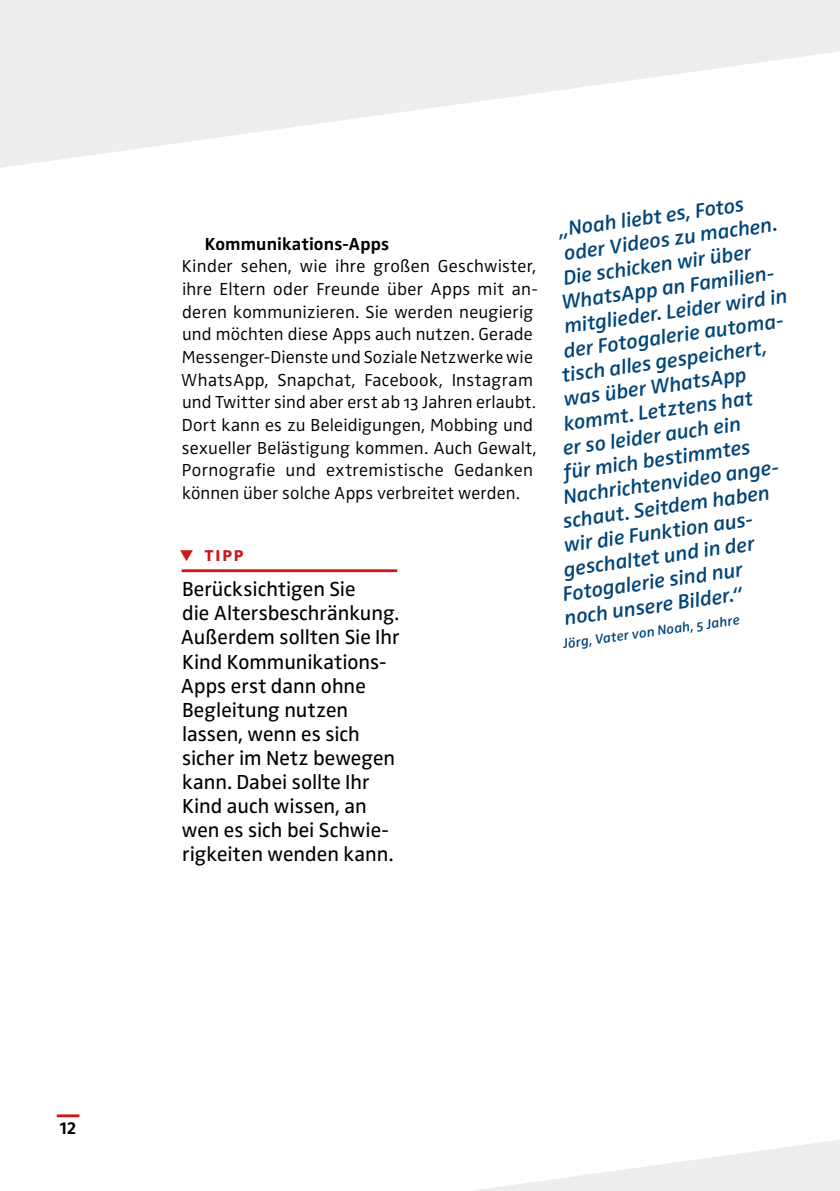
<style>
.page{position:relative;width:840px;height:1191px;background:#fff}
.page>*{position:absolute;margin:0;border:0;box-sizing:border-box;transform-origin:0 0}
.t1{font:italic 600 21px "Zwo OT";color:#004478}
.t2{font:21px/24px "Zwo OT";color:#000}
.t3{font:300 18px/22.6px "Zwo OT";letter-spacing:.01em;color:#000}
.t4{font:700 18px "Zwo OT";color:#000}
.t5{font:italic 600 14px "Zwo OT";color:#004478}
.s1{font-weight:700;font-size:17.4px;color:#cd171a}
.s2{font-weight:700;color:#cd171a}
</style>
<div class="page">
<svg style="left:473px;top:1140px;width:366px;height:51px;fill:#f0f0f0"></svg>
<svg style="left:0;top:0;width:839px;height:168px;fill:#ededed"></svg>
<hr style="left:181px;top:569px;width:216px;height:3px;background:#cd171a">
<hr style="left:57px;top:1114px;width:22px;height:3px;background:#cd171a">
<p class="t4" style="left:60px;top:1117px;width:18px">12</p>
<p class="t4" style="left:205px;top:233px;width:186px">Kommunikations-Apps</p>
<p class="t3" style="left:181px;top:255px;width:358px">Kinder sehen, wie ihre großen Geschwister, ihre Eltern oder Freunde über Apps mit an&shy;deren kommunizieren. Sie werden neugierig und möchten diese Apps auch nutzen. Gerade Messenger-Dienste und Soziale Netzwerke wie WhatsApp, Snapchat, Facebook, Instagram und Twitter sind aber erst ab 13 Jahren erlaubt.<br>Dort kann es zu Beleidigungen, Mobbing und sexueller Belästigung kommen. Auch Gewalt, Pornografie und extremistische Gedanken können über solche Apps verbreitet werden.</p>
<p class="t2" style="left:179px;top:536px;width:177px;line-height:35.4px"><span class="s1">▼</span> <span class="s2">tipp<br></span>Berücksichtigen Sie</p>
<p class="t2" style="left:181px;top:602px;width:220px">die Altersbeschränkung.<br>Außerdem sollten Sie Ihr<br>Kind Kommunikations--<br>Apps erst dann ohne<br>Begleitung nutzen lassen, wenn es sich sicher im Netz bewegen kann. Dabei sollte Ihr<br>Kind auch wissen, an wen es sich bei Schwie&shy;rigkeiten wenden kann.</p>
<p class="t1" style="left:556px;top:218px;width:189px;rotate:-8deg">„Noah liebt es, Fotos</p>
<p class="t1" style="left:562px;top:241px;width:216px;rotate:-8deg">oder Videos zu machen.</p>
<p class="t1" style="left:561px;top:266px;width:191px;rotate:-8deg">Die schicken wir über</p>
<p class="t1" style="left:560px;top:290px;width:219px;rotate:-8deg">WhatsApp an Familien-</p>
<p class="t1" style="left:562px;top:314px;width:226px;rotate:-8deg">mitglieder. Leider wird in</p>
<p class="t1" style="left:561px;top:339px;width:226px;rotate:-8deg">der Fotogalerie automa-</p>
<p class="t1" style="left:560px;top:363px;width:208px;rotate:-8deg">tisch alles gespeichert,</p>
<p class="t1" style="left:562px;top:387px;width:186px;rotate:-8deg">was über WhatsApp</p>
<p class="t1" style="left:562px;top:412px;width:192px;rotate:-8deg">kommt. Letztens hat</p>
<p class="t1" style="left:561px;top:436px;width:181px;rotate:-8deg">er so leider auch ein</p>
<p class="t1" style="left:562px;top:460px;width:190px;rotate:-8deg">für mich bestimmtes</p>
<p class="t1" style="left:561px;top:485px;width:222px;rotate:-8deg">Nachrichtenvideo ange-</p>
<p class="t1" style="left:561px;top:509px;width:210px;rotate:-8deg">schaut. Seitdem haben</p>
<p class="t1" style="left:562px;top:533px;width:195px;rotate:-8deg">wir die Funktion aus-</p>
<p class="t1" style="left:562px;top:557px;width:194px;rotate:-8deg">geschaltet und in der</p>
<p class="t1" style="left:561px;top:582px;width:183px;rotate:-8deg">Fotogalerie sind nur</p>
<p class="t1" style="left:562px;top:606px;width:181px;rotate:-8deg">noch unsere Bilder.“</p>
<p class="t5" style="left:561px;top:636px;width:179px;rotate:-8deg">Jörg, Vater von Noah, 5 Jahre</p>
</div>
